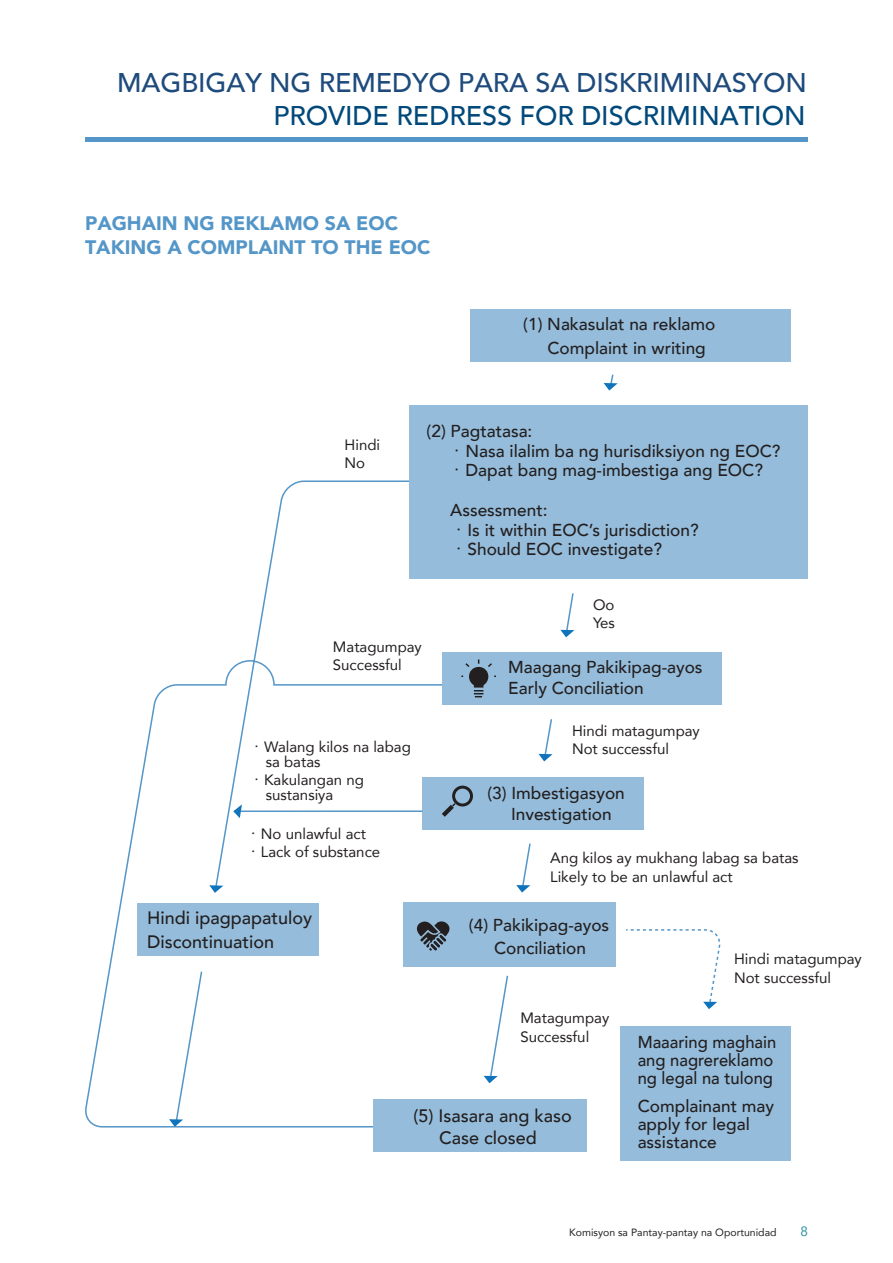
<style>
.page{position:relative;width:893px;height:1263px;background:#fff}
.page>*{position:absolute;margin:0;border:0;box-sizing:border-box;transform-origin:0 0}
.t1{font:500 27px "Avenir";letter-spacing:-.005em;color:#1e4b7c}
.t2{font:500 27px "Avenir";color:#01497b}
.t3{font:900 19.5px "Avenir";color:#5496c8}
.t4{font:500 18px/22px "Avenir";color:#231f20;text-align:center}
.t5{font:500 17.25px/19.5px "Avenir";color:#231f20}
.t6{font:500 17.25px/18px "Avenir";color:#231f20;scale:.96 1}
.t7{font:15px/15px "Avenir";color:#231f20}
.t8{font:13.5px "Avenir";color:#2f91a4}
.t9{font:10.5px "Avenir";color:#231f20}
.s1{font-family:"Adobe Ming Std";font-weight:300}
</style>
<div class="page">
<div style="left:85px;top:137px;width:723px;height:5px;background:#5496c8"></div>
<div style="left:423px;top:777px;width:221px;height:52px;background:#95bddb"></div>
<div style="left:442px;top:652px;width:280px;height:52px;background:#95bddb"></div>
<svg style="left:85px;top:374px;width:544px;height:754px"></svg>
<svg style="left:416px;top:920px;width:35px;height:31px"></svg>
<div style="left:470px;top:309px;width:320px;height:52px;background:#95bddb"></div>
<div style="left:410px;top:406px;width:397px;height:173px;background:#95bddb"></div>
<div style="left:620px;top:1026px;width:170px;height:135px;background:#95bddb"></div>
<div style="left:374px;top:1099px;width:212px;height:52px;background:#95bddb"></div>
<svg style="left:169px;top:1119px;width:14px;height:8px"></svg>
<svg style="left:233px;top:804px;width:9px;height:14px"></svg>
<svg style="left:516px;top:885px;width:14px;height:7px"></svg>
<svg style="left:484px;top:1076px;width:14px;height:7px"></svg>
<svg style="left:538px;top:754px;width:15px;height:7px"></svg>
<svg style="left:560px;top:630px;width:14px;height:7px"></svg>
<svg style="left:628px;top:928px;width:93px;height:81px"></svg>
<svg style="left:209px;top:885px;width:14px;height:8px"></svg>
<svg style="left:604px;top:383px;width:14px;height:8px"></svg>
<h1 class="t1" style="left:117px;top:59px;width:691px">MAGBIGAY NG REMEDYO PARA SA DISKRIMINASYON</h1>
<h1 class="t2" style="left:273px;top:92px;width:534px">PROVIDE REDRESS FOR DISCRIMINATION</h1>
<p class="t3" style="left:85px;top:206px;width:315px">PAGHAIN NG REKLAMO SA EOC</p>
<p class="t3" style="left:85px;top:230px;width:347px">TAKING A COMPLAINT TO THE EOC</p>
<p class="t5" style="left:547px;top:312px;width:169px;line-height:23.1px;text-indent:-24px">(1) Nakasulat na reklamo<br>Complaint in writing</p>
<p class="t7" style="left:345px;top:437px;width:37px">Hindi</p>
<p class="t7" style="left:345px;top:455px;width:22px">No</p>
<p class="t5" style="left:448px;top:421px;width:334px;text-indent:-22px">(2) Pagtatasa:<br><span class="s1">．</span>Nasa ilalim ba ng hurisdiksiyon ng EOC?<span class="s1">．</span>Dapat bang mag-imbestiga ang EOC?</p>
<p class="t5" style="left:450px;top:499px;width:250px">Assessment:<br><span class="s1">．</span>Is it within EOC’s jurisdiction?<span class="s1">．</span>Should EOC investigate?</p>
<p class="t7" style="left:593px;top:597px;width:23px">Oo</p>
<p class="t7" style="left:593px;top:615px;width:23px">Yes</p>
<p class="t7" style="left:333px;top:638px;width:90px">Matagumpay</p>
<p class="t7" style="left:333px;top:657px;width:70px">Successful</p>
<p class="t5" style="left:508px;top:656px;width:196px;line-height:20.5px">Maagang Pakikipag-ayos<br>Early Conciliation</p>
<p class="t7" style="left:572px;top:722px;width:129px">Hindi matagumpay</p>
<p class="t7" style="left:266px;top:739px;width:147px;text-indent:-17px"><span class="s1">．</span>Walang kilos na labag sa batas</p>
<p class="t7" style="left:266px;top:772px;width:100px;text-indent:-17px"><span class="s1">．</span>Kakulangan ng sustansiya</p>
<p class="t5" style="left:511px;top:781px;width:115px;line-height:21px;text-indent:-24px">(3) Imbestigasyon<br>Investigation</p>
<p class="t7" style="left:572px;top:741px;width:99px">Not successful</p>
<p class="t7" style="left:246px;top:824px;width:136px;line-height:18px"><span class="s1">．</span>No unlawful act<span class="s1">．</span>Lack of substance</p>
<p class="t4" style="left:147px;top:906px;width:167px;line-height:23.1px;text-align:left">Hindi ipagpapatuloy<br>Discontinuation</p>
<p class="t7" style="left:550px;top:848px;width:250px;line-height:19.4px">Ang kilos ay mukhang labag sa batas<br>Likely to be an unlawful act</p>
<p class="t5" style="left:469px;top:914px;width:142px">(4) Pakikipag-ayos</p>
<p class="t5" style="left:494px;top:938px;width:94px">Conciliation</p>
<p class="t7" style="left:520px;top:1010px;width:90px">Matagumpay</p>
<p class="t7" style="left:520px;top:1029px;width:70px">Successful</p>
<p class="t4" style="left:413px;top:1103px;width:160px">(5) Isasara ang kaso<br>Case closed</p>
<p class="t7" style="left:734px;top:951px;width:129px">Hindi matagumpay</p>
<p class="t7" style="left:734px;top:969px;width:99px">Not successful</p>
<p class="t6" style="left:638px;top:1032px;width:146px">Maaaring maghain ang nagrereklamo ng legal na tulong</p>
<p class="t5" style="left:638px;top:1096px;width:138px;line-height:18px">Complainant may apply for legal assistance</p>
<p class="t9" style="left:569px;top:1224px;width:209px">Komisyon sa Pantay-pantay na Oportunidad</p>
<p class="t8" style="left:800px;top:1220px;width:9px">8</p>
</div>
